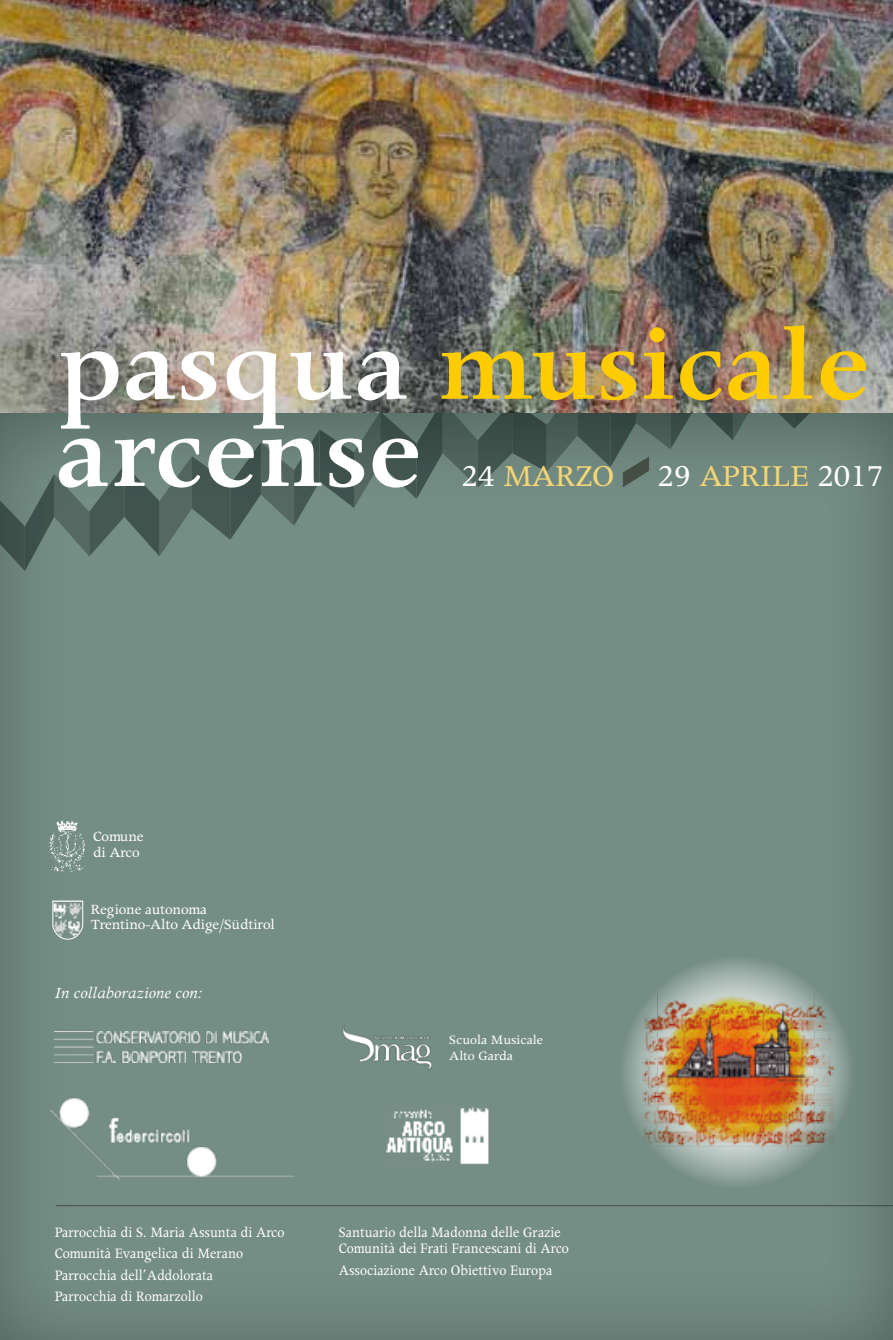
<style>
.page{position:relative;width:893px;height:1340px;background:#fff}
.page>*{position:absolute;margin:0;border:0;box-sizing:border-box;transform-origin:0 0}
.t1{font:600 113.4px/87.3px "Apollo MT Std";color:#fff}
.t2{font:34.2px "Apollo MT Std";color:#fff}
.t3{font:34.2px "Apollo MT Std";color:#f4d674}
.t4{font:italic 17.55px "Apollo MT Std";color:#fff}
.t5{font:16.2px/21.4px "Apollo MT Std";color:#fff;scale:.9 1}
.t6{font:15.97px/16px "Apollo MT Std";letter-spacing:-.01em;color:#fff}
.t7{font:14.4px/16.2px "Apollo MT Std";color:#fff}
.s1{color:#fecc00}
.s2{color:#fff}
.s3{color:#f4d674}
</style>
<div class="page">
<div style="left:0;top:410px;width:893px;height:929px;background:#314544;opacity:.5"></div>
<img style="left:0;top:0;width:893px;height:412px">
<svg style="left:0;top:342px;width:863px;height:229px;background:#717e74"></svg>
<img style="left:55px;top:1031px;width:213px;height:31px">
<img style="left:339px;top:1021px;width:98px;height:52px">
<img style="left:49px;top:819px;width:37px;height:54px">
<svg style="left:53px;top:900px;width:30px;height:39px"></svg>
<img style="left:46px;top:1096px;width:247px;height:83px">
<img style="left:386px;top:1105px;width:104px;height:66px">
<svg style="left:619px;top:954px;width:236px;height:235px;background:#8ea29b"></svg>
<img style="left:641px;top:993px;width:192px;height:157px">
<hr style="left:56px;top:1205px;width:837px;height:1px;background:#9c9385">
<h1 class="t1" style="left:56px;top:329px;width:816px">pasqua <span class="s1">musicale </span>arcense</h1>
<h2 class="t3" style="left:462px;top:457px;width:154px"><span class="s2">24</span> marzo</h2>
<h2 class="t2" style="left:658px;top:457px;width:227px">29 <span class="s3">aprile</span> 2017</h2>
<p class="t6" style="left:93px;top:829px;width:52px">Comune di Arco</p>
<p class="t6" style="left:91px;top:902px;width:185px">Regione autonoma<br>Trentino-Alto Adige/Südtirol</p>
<p class="t4" style="left:55px;top:983px;width:150px">In collaborazione con:</p>
<p class="t7" style="left:449px;top:1032px;width:95px">Scuola Musicale<br>Alto Garda</p>
<p class="t5" style="left:55px;top:1222px;width:257px">Parrocchia di S. Maria Assunta di Arco<br>Comunità Evangelica di Merano<br>Parrocchia dell’Addolorata<br>Parrocchia di Romarzollo</p>
<p class="t5" style="left:339px;top:1224px;width:257px;line-height:16.2px">Santuario della Madonna delle Grazie<br>Comunità dei Frati Francescani di Arco</p>
<p class="t5" style="left:339px;top:1260px;width:239px">Associazione Arco Obiettivo Europa</p>
</div>
